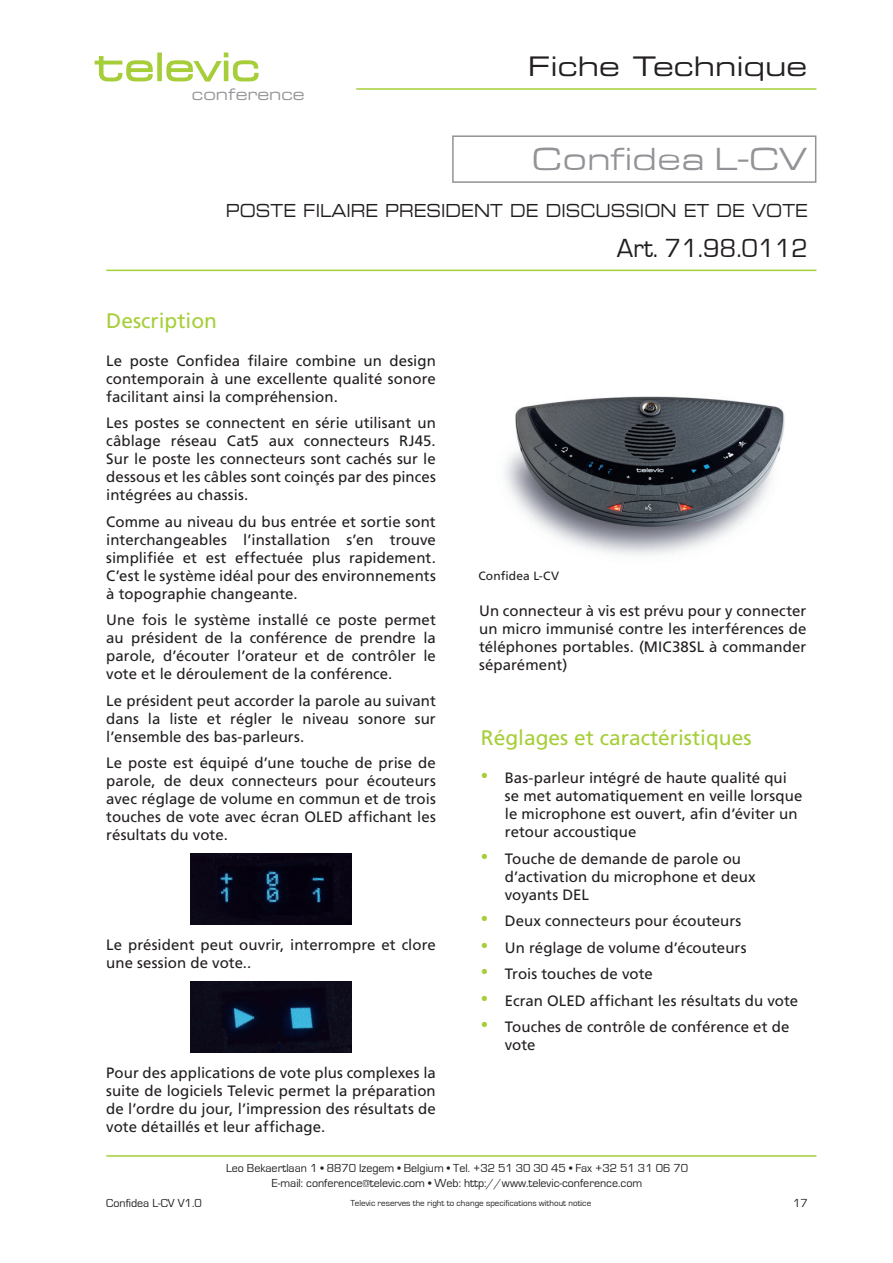
<style>
.page{position:relative;width:893px;height:1263px;background:#fff}
.page>*{position:absolute;margin:0;border:0;box-sizing:border-box;transform-origin:0 0}
.t1{font:33px "Eurostile Extended Roman DTC";color:#919396}
.t2{font:27px "Eurostile";color:#231f20}
.t3{font:27px "Eurostile LT Extended Two";color:#231f20}
.t4{font:21px "Frutiger LT";color:#a6ce39}
.t5{font:18px "Eurostile LT Extended Two";color:#231f20;scale:.82 1}
.t6{font:15.9px "Eurostile LT Extended Two";color:#939598}
.t7{font:15px/18px "Frutiger LT";letter-spacing:.005em;color:#231f20;text-align:justify}
.t8{font:12px/14.4px "Eurostile";color:#231f20;text-align:center}
.t9{font:12px "Frutiger LT";letter-spacing:.015em;color:#231f20}
.t10{font:9px "Eurostile";color:#231f20}
.s1{font-family:"Arial";font-size:21px;color:#a6ce39}
</style>
<div class="page">
<svg style="left:95px;top:53px;width:164px;height:29px"></svg>
<hr style="left:356px;top:88px;width:460px;height:2px;background:#a6ce39">
<hr style="left:106px;top:270px;width:710px;height:1px;background:#a6ce39">
<hr style="left:106px;top:1155px;width:710px;height:2px;background:#a6ce39">
<svg style="left:452px;top:135px;width:365px;height:48px"></svg>
<img style="left:505px;top:396px;width:280px;height:159px">
<img style="left:190px;top:854px;width:162px;height:70px">
<img style="left:190px;top:982px;width:162px;height:70px">
<p class="t6" style="left:192px;top:83px;width:114px">conference</p>
<h2 class="t3" style="left:528px;top:48px;width:281px">Fiche Technique</h2>
<h1 class="t1" style="left:531px;top:142px;width:276px">Confidea L-CV</h1>
<p class="t5" style="left:226px;top:199px;width:711px">POSTE FILAIRE PRESIDENT DE DISCUSSION ET DE VOTE</p>
<h3 class="t4" style="left:106px;top:309px;width:112px">Description</h3>
<p class="t7" style="left:106px;top:351px;width:331px">Le poste Confidea filaire combine un design contemporain à une excellente qualité sonore facilitant ainsi la compréhension.</p>
<p class="t7" style="left:106px;top:414px;width:331px">Les postes se connectent en série utilisant un câblage réseau Cat5 aux connecteurs RJ45.<br>Sur le poste les connecteurs sont cachés sur le dessous et les câbles sont coinçés par des pinces intégrées au chassis.</p>
<p class="t7" style="left:106px;top:512px;width:331px">Comme au niveau du bus entrée et sortie sont interchangeables l’installation s’en trouve simplifiée et est effectuée plus rapidement.<br>C’est le système idéal pour des environnements à topographie changeante.</p>
<p class="t7" style="left:106px;top:611px;width:331px">Une fois le système installé ce poste permet au président de la conférence de prendre la parole, d’écouter l’orateur et de contrôler le vote et le déroulement de la conférence.</p>
<p class="t7" style="left:106px;top:691px;width:331px">Le président peut accorder la parole au suivant dans la liste et régler le niveau sonore sur l’ensemble des bas-parleurs.</p>
<p class="t7" style="left:106px;top:754px;width:331px">Le poste est équipé d’une touche de prise de parole, de deux connecteurs pour écouteurs avec réglage de volume en commun et de trois touches de vote avec écran OLED affichant les résultats du vote.</p>
<p class="t7" style="left:106px;top:936px;width:331px">Le président peut ouvrir, interrompre et clore une session de vote..</p>
<p class="t7" style="left:106px;top:1064px;width:331px">Pour des applications de vote plus complexes la suite de logiciels Televic permet la préparation de l’ordre du jour, l’impression des résultats de vote détaillés et leur affichage.</p>
<h2 class="t2" style="left:617px;top:233px;width:193px">Art. 71.98.0112</h2>
<p class="t9" style="left:478px;top:568px;width:82px">Confidea L-CV</p>
<p class="t7" style="left:479px;top:601px;width:329px">Un connecteur à vis est prévu pour y connecter un micro immunisé contre les interférences de téléphones portables. (MIC38SL à commander séparément)</p>
<h3 class="t4" style="left:481px;top:725px;width:272px">Réglages et caractéristiques</h3>
<p class="t7" style="left:505px;top:769px;width:299px;text-align:left;text-indent:-24px"><span class="s1">•</span> Bas-parleur intégré de haute qualité qui se met automatiquement en veille lorsque le microphone est ouvert, afin d’éviter un retour accoustique</p>
<p class="t7" style="left:505px;top:849px;width:252px;text-align:left;text-indent:-24px"><span class="s1">•</span> Touche de demande de parole ou d’activation du microphone et deux voyants DEL</p>
<p class="t7" style="left:481px;top:912px;width:262px"><span class="s1">•</span> Deux connecteurs pour écouteurs</p>
<p class="t7" style="left:481px;top:938px;width:267px"><span class="s1">•</span> Un réglage de volume d’écouteurs</p>
<p class="t7" style="left:481px;top:965px;width:173px"><span class="s1">•</span> Trois touches de vote</p>
<p class="t7" style="left:481px;top:992px;width:319px"><span class="s1">•</span> Ecran OLED affichant les résultats du vote</p>
<p class="t7" style="left:505px;top:1018px;width:286px;text-indent:-24px"><span class="s1">•</span> Touches de contrôle de conférence et de vote</p>
<p class="t8" style="left:226px;top:1161px;width:464px">Leo Bekaertlaan 1 • 8870 Izegem • Belgium • Tel. +32 51 30 30 45 • Fax +32 51 31 06 70<br>E-mail: conference@televic.com • Web: http://www.televic-conference.com</p>
<p class="t8" style="left:106px;top:1196px;width:97px">Confidea L-CV V1.0</p>
<p class="t10" style="left:350px;top:1198px;width:242px">Televic reserves the right to change specifications without notice</p>
<p class="t8" style="left:793px;top:1196px;width:16px">17</p>
</div>
